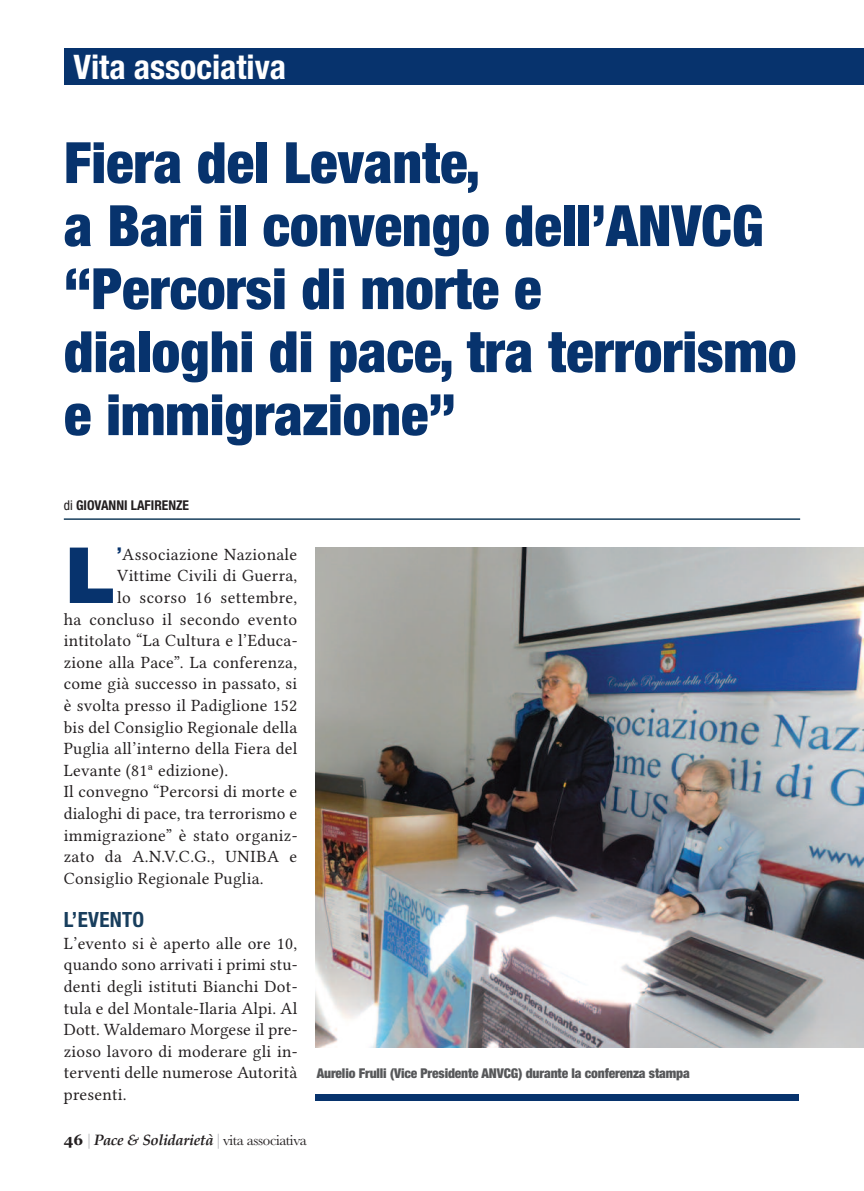
<style>
.page{position:relative;width:864px;height:1191px;background:#fff}
.page>*{position:absolute;margin:0;border:0;box-sizing:border-box;transform-origin:0 0}
.t1{font:900 78.15px "Helvetica";color:#07336d}
.t2{font:900 condensed 57px/63px "Helvetica Neue";color:#07336d}
.t3{font:700 condensed 33.9px "Helvetica Neue";color:#fff}
.t4{font:700 condensed 21px "Helvetica Neue";letter-spacing:.015em;color:#183e5d}
.t5{font:17.25px/21.6px "Lin Libertine";letter-spacing:.015em;color:#231f20;text-align:justify}
.t6{font:italic 700 15px "Palatino Linotype";letter-spacing:-.025em;color:#231f20}
.t7{font:900 condensed 13.5px "Helvetica Neue";letter-spacing:-.01em;color:#57585a}
.t8{font:700 condensed 13.5px "Helvetica Neue";color:#231f20}
.s1{font-weight:400}
.s2{font-family:"Helvetica";font-weight:900;color:#07336d}
.s3{font-family:"Georgia";font-style:normal}
.s4{font-family:"Helvetica";font-weight:300;font-style:normal;color:#bcbdc0}
.s5{font-family:"Baskerville";font-weight:400;font-style:normal}
</style>
<div class="page">
<div style="left:64px;top:49px;width:799px;height:36px;background:#07336d"></div>
<hr style="left:64px;top:518px;width:735px;height:2px;background:#183e5d">
<img style="left:315px;top:547px;width:548px;height:500px">
<div style="left:315px;top:1094px;width:483px;height:7px;background:#07336d"></div>
<h3 class="t3" style="left:74px;top:39px;width:214px">Vita associativa</h3>
<h2 class="t2" style="left:64px;top:128px;width:733px">Fiera del Levante,<br>a Bari il convengo dell’ANVCG “Percorsi di morte e<br>dialoghi di pace, tra terrorismo e immigrazione”</h2>
<p class="t8" style="left:64px;top:494px;width:127px"><span class="s1">di</span> GIOVANNI LAFIRENZE</p>
<h1 class="t1" style="left:64px;top:530px;width:54px">L</h1>
<p class="t5" style="left:117px;top:543px;width:181px"><span class="s2">’</span>Associazione Nazionale</p>
<p class="t5" style="left:117px;top:564px;width:181px">Vittime Civili di Guerra,</p>
<p class="t5" style="left:117px;top:586px;width:181px">lo scorso 16 settembre,</p>
<p class="t5" style="left:64px;top:608px;width:235px">ha concluso il secondo evento</p>
<p class="t5" style="left:64px;top:629px;width:235px">intitolato “La Cultura e l’Educa-</p>
<p class="t5" style="left:64px;top:651px;width:235px">zione alla Pace”. La conferenza,</p>
<p class="t5" style="left:64px;top:672px;width:235px">come già successo in passato, si</p>
<p class="t5" style="left:64px;top:694px;width:235px">è svolta presso il Padiglione 152</p>
<p class="t5" style="left:64px;top:716px;width:235px">bis del Consiglio Regionale della</p>
<p class="t5" style="left:64px;top:737px;width:235px">Puglia all’interno della Fiera del</p>
<p class="t5" style="left:64px;top:759px;width:166px">Levante (81ª edizione).</p>
<p class="t5" style="left:64px;top:780px;width:235px">Il convegno “Percorsi di morte e</p>
<p class="t5" style="left:64px;top:802px;width:235px">dialoghi di pace, tra terrorismo e</p>
<p class="t5" style="left:64px;top:824px;width:235px">immigrazione” è stato organiz-</p>
<p class="t5" style="left:64px;top:845px;width:235px">zato da A.N.V.C.G., UNIBA e</p>
<p class="t5" style="left:64px;top:867px;width:201px">Consiglio Regionale Puglia.</p>
<p class="t4" style="left:64px;top:902px;width:82px">L’EVENTO</p>
<p class="t5" style="left:64px;top:932px;width:235px">L’evento si è aperto alle ore 10, quando sono arrivati i primi stu&shy;denti degli istituti Bianchi Dot&shy;tula e del Montale-Ilaria Alpi. Al Dott. Waldemaro Morgese il pre&shy;zioso lavoro di moderare gli in&shy;terventi delle numerose Autorità presenti.</p>
<p class="t6" style="left:64px;top:1131px;width:244px"><span class="s3">46</span> <span class="s4">|</span> Pace &amp; Solidarietà <span class="s4">|</span> <span class="s5">vita associativa</span></p>
<p class="t7" style="left:316px;top:1062px;width:374px">Aurelio Frulli (Vice Presidente ANVCG) durante la conferenza stampa</p>
</div>
